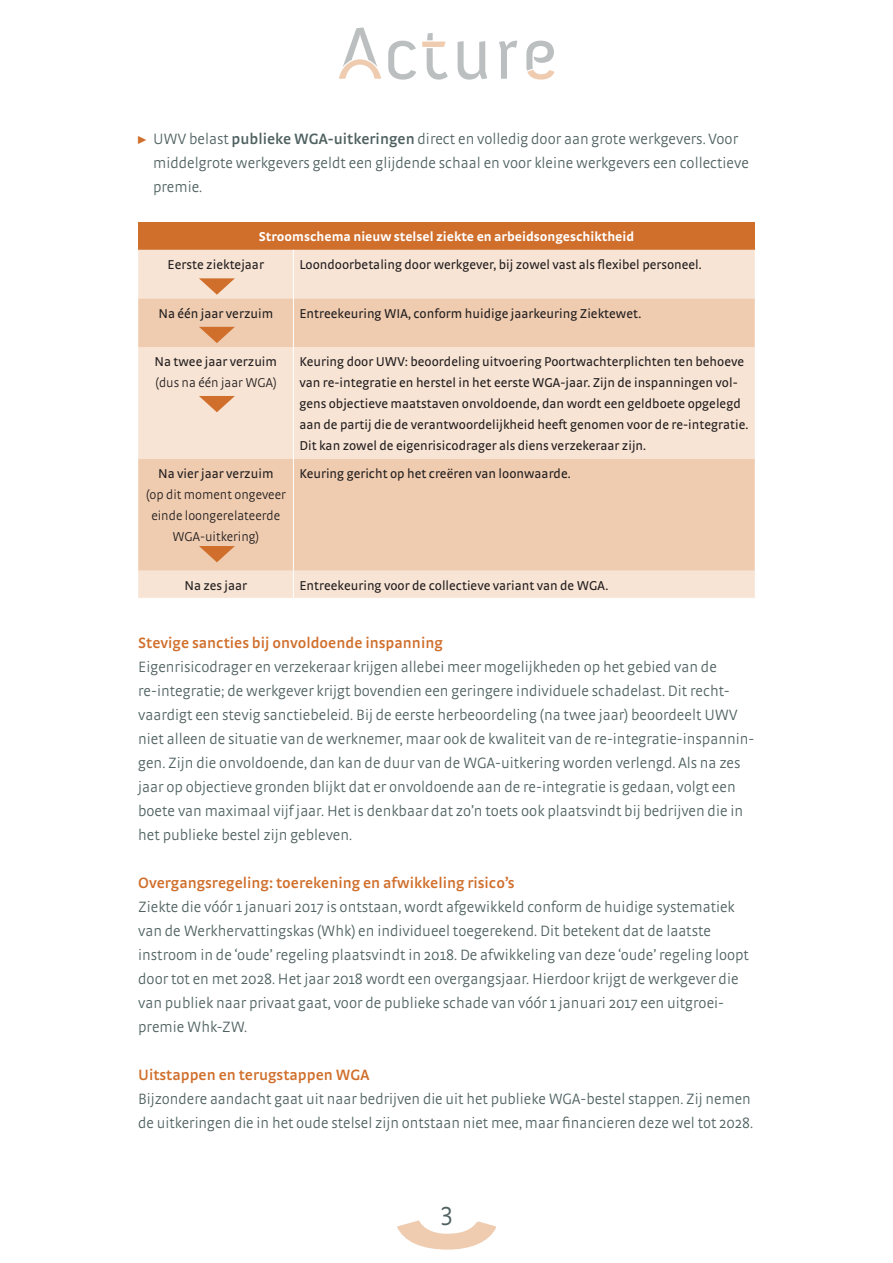
<style>
.page{position:relative;width:893px;height:1263px;background:#fff}
.page>*{position:absolute;margin:0;border:0;box-sizing:border-box;transform-origin:0 0}
.t1{font:300 27px "Strada Pro";color:#506161}
.t2{font:300 15.75px/24px "Strada Pro";color:#506161}
.t3{font:600 15.75px "Strada Pro";color:#d06f2c}
.t4{font:13.5px/21px "Strada";color:#231f20}
.t5{font:300 13.5px/21px "Strada Pro";color:#231f20;text-align:center}
.t6{font:700 13.5px "Strada";color:#fff}
.s1{font-weight:600}
</style>
<div class="page">
<svg style="left:526px;top:41px;width:28px;height:39px"></svg>
<svg style="left:388px;top:41px;width:28px;height:39px"></svg>
<svg style="left:458px;top:41px;width:29px;height:39px"></svg>
<svg style="left:499px;top:41px;width:18px;height:38px"></svg>
<svg style="left:339px;top:27px;width:42px;height:52px"></svg>
<svg style="left:422px;top:33px;width:26px;height:47px"></svg>
<svg style="left:397px;top:1220px;width:99px;height:29px"></svg>
<div style="left:138px;top:222px;width:617px;height:28px;background:#d06f2c"></div>
<div style="left:138px;top:250px;width:617px;height:348px;background:#f8e4d4"></div>
<svg style="left:138px;top:298px;width:617px;height:273px;background:#f2d5bf"></svg>
<hr style="left:293px;top:250px;width:1px;height:48px;background:#fff">
<hr style="left:293px;top:298px;width:1px;height:49px;background:#fff">
<hr style="left:293px;top:347px;width:1px;height:112px;background:#fff">
<hr style="left:293px;top:459px;width:1px;height:112px;background:#fff">
<svg style="left:293px;top:571px;width:1px;height:27px"></svg>
<svg style="left:199px;top:278px;width:36px;height:17px"></svg>
<svg style="left:199px;top:327px;width:36px;height:16px"></svg>
<svg style="left:199px;top:396px;width:36px;height:16px"></svg>
<svg style="left:199px;top:546px;width:36px;height:16px"></svg>
<p class="t2" style="left:153px;top:126px;width:597px">UWV belast <span class="s1">publieke WGA-uitkeringen</span> direct en volledig door aan grote werkgevers. Voor middelgrote werkgevers geldt een glijdende schaal en voor kleine werkgevers een collectieve premie.</p>
<p class="t6" style="left:259px;top:229px;width:377px">Stroomschema nieuw stelsel ziekte en arbeidsongeschiktheid</p>
<p class="t4" style="left:168px;top:254px;width:98px">Eerste ziektejaar</p>
<p class="t4" style="left:299px;top:254px;width:404px">Loondoorbetaling door werkgever, bij zowel vast als flexibel personeel.</p>
<p class="t4" style="left:158px;top:302px;width:116px">Na één jaar verzuim</p>
<p class="t4" style="left:299px;top:302px;width:343px">Entreekeuring WIA, conform huidige jaarkeuring Ziektewet.</p>
<p class="t4" style="left:154px;top:351px;width:124px">Na twee jaar verzuim</p>
<p class="t5" style="left:155px;top:372px;width:123px">(dus na één jaar WGA)</p>
<p class="t4" style="left:299px;top:351px;width:450px">Keuring door UWV: beoordeling uitvoering Poortwachterplichten ten behoeve van re-integratie en herstel in het eerste WGA-jaar. Zijn de inspanningen vol&shy;gens objectieve maatstaven onvoldoende, dan wordt een geldboete opgelegd aan de partij die de verantwoordelijkheid heeft genomen voor de re-integratie.<br>Dit kan zowel de eigenrisicodrager als diens verzekeraar zijn.</p>
<p class="t4" style="left:158px;top:463px;width:117px">Na vier jaar verzuim</p>
<p class="t5" style="left:146px;top:484px;width:142px">(op dit moment ongeveer einde loongerelateerde<br>WGA-uitkering)</p>
<p class="t4" style="left:299px;top:463px;width:273px">Keuring gericht op het creëren van loonwaarde.</p>
<p class="t4" style="left:184px;top:575px;width:64px">Na zes jaar</p>
<p class="t4" style="left:299px;top:575px;width:310px">Entreekeuring voor de collectieve variant van de WGA.</p>
<p class="t3" style="left:138px;top:632px;width:306px">Stevige sancties bij onvoldoende inspanning</p>
<p class="t2" style="left:138px;top:654px;width:618px">Eigenrisicodrager en verzekeraar krijgen allebei meer mogelijkheden op het gebied van de re-integratie; de werkgever krijgt bovendien een geringere individuele schadelast. Dit recht&shy;vaardigt een stevig sanctiebeleid. Bij de eerste herbeoordeling (na twee jaar) beoordeelt UWV niet alleen de situatie van de werknemer, maar ook de kwaliteit van de re-integratie-inspannin&shy;gen. Zijn die onvoldoende, dan kan de duur van de WGA-uitkering worden verlengd. Als na zes jaar op objectieve gronden blijkt dat er onvoldoende aan de re-integratie is gedaan, volgt een boete van maximaal vijf jaar. Het is denkbaar dat zo’n toets ook plaatsvindt bij bedrijven die in het publieke bestel zijn gebleven.</p>
<p class="t3" style="left:138px;top:872px;width:378px">Overgangsregeling: toerekening en afwikkeling risico’s</p>
<p class="t2" style="left:138px;top:894px;width:612px">Ziekte die vóór 1 januari 2017 is ontstaan, wordt afgewikkeld conform de huidige systematiek van de Werkhervattingskas (Whk) en individueel toegerekend. Dit betekent dat de laatste instroom in de ‘oude’ regeling plaatsvindt in 2018. De afwikkeling van deze ‘oude’ regeling loopt door tot en met 2028. Het jaar 2018 wordt een overgangsjaar. Hierdoor krijgt de werkgever die van publiek naar privaat gaat, voor de publieke schade van vóór 1 januari 2017 een uitgroei&shy;premie Whk-ZW.</p>
<p class="t3" style="left:138px;top:1064px;width:233px">Uitstappen en terugstappen WGA</p>
<p class="t2" style="left:138px;top:1086px;width:616px">Bijzondere aandacht gaat uit naar bedrijven die uit het publieke WGA-bestel stappen. Zij nemen de uitkeringen die in het oude stelsel zijn ontstaan niet mee, maar financieren deze wel tot 2028.</p>
<h1 class="t1" style="left:441px;top:1194px;width:13px">3</h1>
</div>
